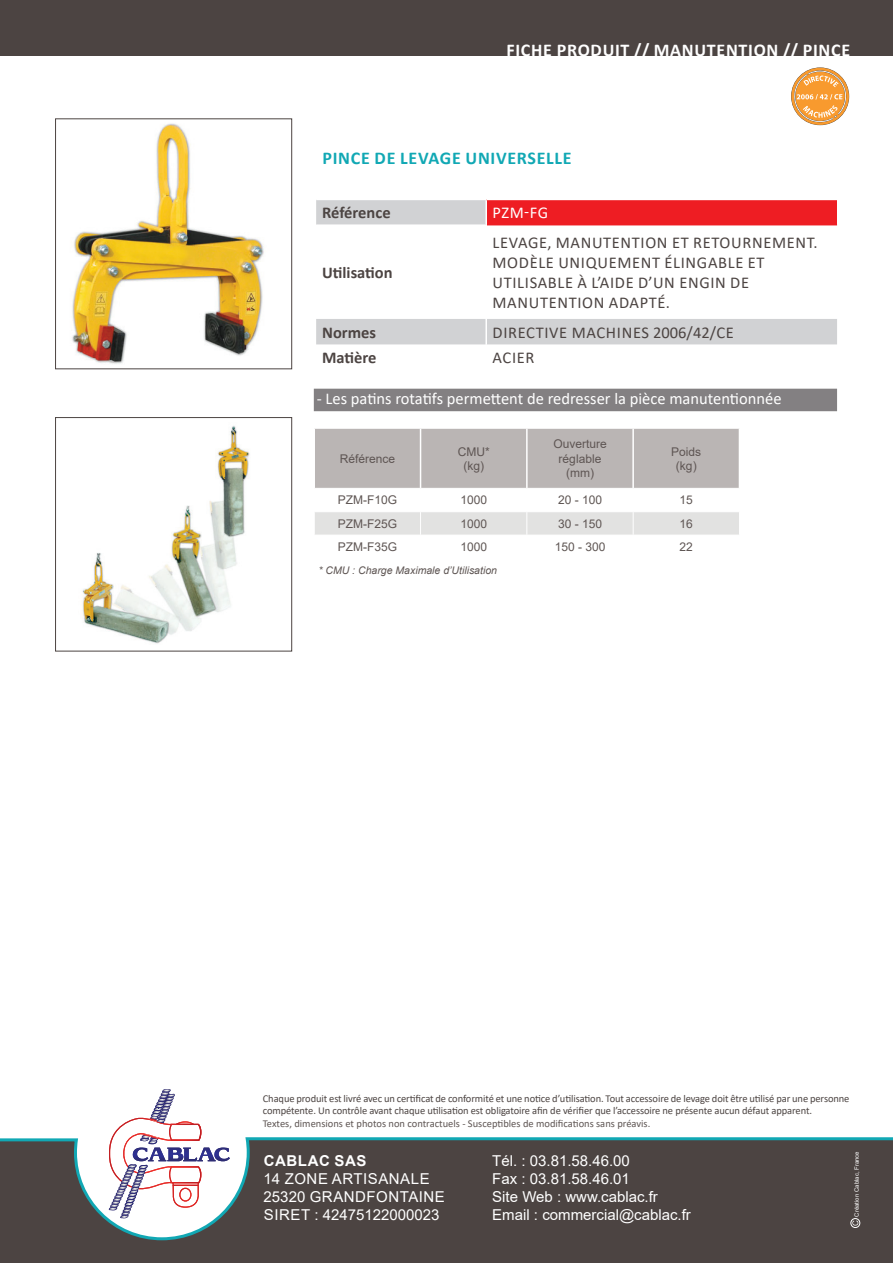
<style>
.page{position:relative;width:893px;height:1263px;background:#fff}
.page>*{position:absolute;margin:0;border:0;box-sizing:border-box;transform-origin:0 0}
.t1{font:700 18px "Calibri";letter-spacing:.04em;color:#fff}
.t2{font:700 18px "Calibri";letter-spacing:.04em;color:#11a8b4}
.t3{font:16.5px/19.8px "Calibri";letter-spacing:.04em;color:#4c4442}
.t4{font:16.5px "Calibri";color:#fff}
.t5{font:700 16.5px "Calibri";color:#4c4442}
.t6{font:15px/18px "Arial";color:#fff}
.t7{font:15px/18px "Arial";letter-spacing:.035em;color:#fff}
.t8{font:700 15px "Arial";letter-spacing:.035em;color:#fff}
.t9{font:12px/14.4px "Arial";color:#5e5553;text-align:center}
.t10{font:10.5px/12.6px "Calibri";letter-spacing:-.01em;color:#4c4442}
.t11{font:10.5px "Calibri";color:#5e5553}
.t12{font:italic 10.5px "Arial";color:#5e5553}
.t13{font:6px "Arial";color:#fff}
</style>
<div class="page">
<div style="left:0;top:1138px;width:893px;height:125px;background:#4c4442"></div>
<svg style="left:112px;top:1105px;width:90px;height:31px"></svg>
<img style="left:156px;top:1089px;width:19px;height:35px">
<img style="left:140px;top:1116px;width:17px;height:20px">
<div style="left:0;top:0;width:893px;height:55px;background:#4c4442"></div>
<svg style="left:0;top:1136px;width:893px;height:105px"></svg>
<div style="left:850px;top:1218px;width:10px;height:10px;border:1px solid #fff;border-radius:50%"></div>
<svg style="left:852px;top:1220px;width:6px;height:5px"></svg>
<div style="left:55px;top:417px;width:237px;height:234px;border:1px solid #4c4442"></div>
<div style="left:55px;top:118px;width:237px;height:251px;border:1px solid #4c4442"></div>
<svg style="left:316px;top:200px;width:521px;height:144px"></svg>
<div style="left:486px;top:199px;width:351px;height:26px;background:#ee1d23"></div>
<hr style="left:316px;top:225px;width:169px;height:1px;background:#fff">
<hr style="left:487px;top:225px;width:350px;height:1px;background:#ee1d23">
<hr style="left:485px;top:200px;width:2px;height:25px;background:#fff">
<hr style="left:485px;top:225px;width:2px;height:94px;background:#fff">
<hr style="left:485px;top:319px;width:2px;height:25px;background:#fff">
<hr style="left:486px;top:199px;width:351px;height:1px;background:#fff">
<img style="left:82px;top:425px;width:168px;height:219px">
<img style="left:72px;top:123px;width:192px;height:241px">
<svg style="left:791px;top:67px;width:59px;height:59px"></svg>
<svg style="left:315px;top:429px;width:424px;height:106px"></svg>
<div style="left:315px;top:390px;width:521px;height:20px;background:#838082"></div>
<div style="left:314px;top:389px;width:523px;height:22px;border:3px solid #838082"></div>
<h1 class="t1" style="left:506px;top:37px;width:345px">FICHE PRODUIT // MANUTENTION // PINCE</h1>
<h1 class="t2" style="left:322px;top:145px;width:251px">PINCE DE LEVAGE UNIVERSELLE</h1>
<h2 class="t5" style="left:322px;top:201px;width:70px">Référence</h2>
<h2 class="t4" style="left:493px;top:201px;width:57px">PZM-FG</h2>
<h2 class="t5" style="left:322px;top:261px;width:72px">Utilisation</h2>
<h2 class="t3" style="left:493px;top:233px;width:327px">LEVAGE, MANUTENTION ET RETOURNEMENT.<br>MODÈLE UNIQUEMENT ÉLINGABLE ET<br>UTILISABLE À L’AIDE D’UN ENGIN DE<br>MANUTENTION ADAPTÉ.</h2>
<h2 class="t5" style="left:322px;top:321px;width:55px">Normes</h2>
<h2 class="t3" style="left:493px;top:322px;width:243px">DIRECTIVE MACHINES 2006/42/CE</h2>
<h2 class="t5" style="left:322px;top:346px;width:56px">Matière</h2>
<h2 class="t3" style="left:493px;top:348px;width:43px">ACIER</h2>
<h2 class="t4" style="left:317px;top:387px;width:466px">- Les patins rotatifs permettent de redresser la pièce manutentionnée</h2>
<p class="t9" style="left:340px;top:451px;width:57px">Référence</p>
<p class="t9" style="left:458px;top:444px;width:33px">CMU* (kg)</p>
<p class="t9" style="left:553px;top:437px;width:55px">Ouverture réglable (mm)</p>
<p class="t9" style="left:671px;top:444px;width:32px">Poids (kg)</p>
<p class="t9" style="left:338px;top:493px;width:61px">PZM-F10G</p>
<p class="t9" style="left:460px;top:493px;width:28px">1000</p>
<p class="t9" style="left:558px;top:493px;width:46px">20 - 100</p>
<p class="t9" style="left:680px;top:493px;width:15px">15</p>
<p class="t9" style="left:338px;top:516px;width:61px">PZM-F25G</p>
<p class="t9" style="left:460px;top:516px;width:28px">1000</p>
<p class="t9" style="left:558px;top:516px;width:46px">30 - 150</p>
<p class="t9" style="left:680px;top:516px;width:15px">16</p>
<p class="t9" style="left:338px;top:540px;width:61px">PZM-F35G</p>
<p class="t9" style="left:460px;top:540px;width:28px">1000</p>
<p class="t9" style="left:555px;top:540px;width:52px">150 - 300</p>
<p class="t9" style="left:680px;top:540px;width:15px">22</p>
<p class="t12" style="left:318px;top:563px;width:180px">* CMU : Charge Maximale d’Utilisation</p>
<p class="t10" style="left:263px;top:1091px;width:588px">Chaque produit est livré avec un certificat de conformité et une notice d’utilisation. Tout accessoire de levage doit être utilisé par une personne compétente. Un contrôle avant chaque utilisation est obligatoire afin de vérifier que l’accessoire ne présente aucun défaut apparent.</p>
<p class="t11" style="left:263px;top:1116px;width:389px">Textes, dimensions et photos non contractuels - Susceptibles de modifications sans préavis.</p>
<h3 class="t8" style="left:264px;top:1150px;width:104px">CABLAC SAS</h3>
<h3 class="t7" style="left:264px;top:1169px;width:183px">14 ZONE ARTISANALE<br>25320 GRANDFONTAINE<br>SIRET : 42475122000023</h3>
<h3 class="t6" style="left:492px;top:1151px;width:200px">Tél. : 03.81.58.46.00<br>Fax : 03.81.58.46.01<br>Site Web : www.cablac.fr<br>Email : commercial@cablac.fr</h3>
<p class="t13" style="left:853px;top:1216px;width:67px;rotate:-90deg">Création Cablac, France</p>
</div>
